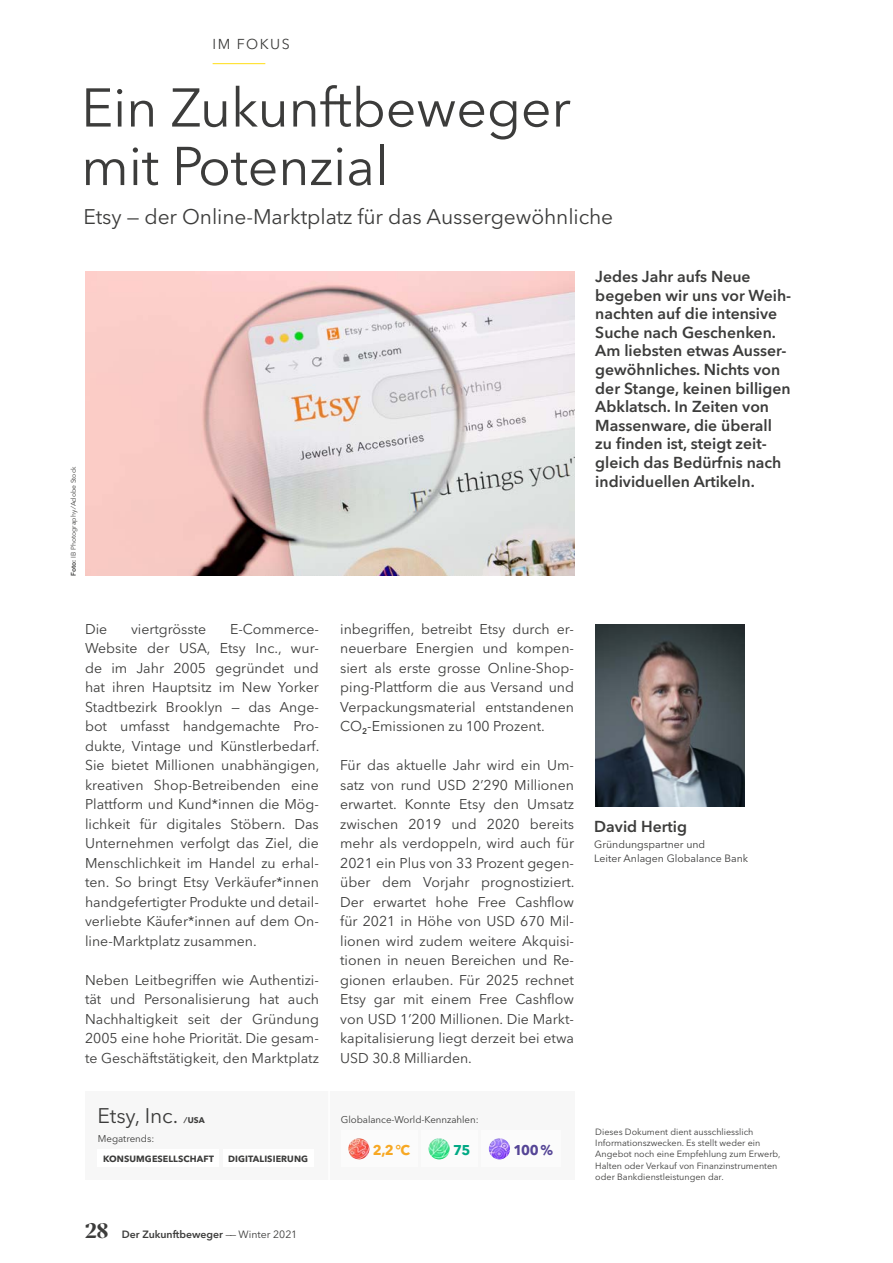
<style>
.page{position:relative;width:893px;height:1263px;background:#fff}
.page>*{position:absolute;margin:0;border:0;box-sizing:border-box;transform-origin:0 0}
.t1{font:54px/58.5px "Avenir Next LT Pro";letter-spacing:-.005em;color:#3c3c3b}
.t2{font:21px "Avenir Next LT Pro";letter-spacing:-.005em;color:#3c3c3b}
.t3{font:700 21px "GT Sectra Display";color:#3c3c3b}
.t4{font:600 15.75px/18.6px "Avenir Next LT Pro";color:#3c3c3b}
.t5{font:14.25px "Avenir Next LT Pro";letter-spacing:.1em;color:#3c3c3b}
.t6{font:14.1px/19.5px "Avenir Next LT Pro";color:#3c3c3b;text-align:justify}
.t7{font:700 14.1px "Avenir Next LT Pro";color:#f7a823}
.t8{font:700 14.1px "Avenir Next LT Pro";color:#554596}
.t9{font:700 14.1px "Avenir Next LT Pro";color:#00a984}
.t10{font:10.5px/13.5px "Avenir Next LT Pro";color:#3c3c3b}
.t11{font:600 10.5px "Avenir Next LT Pro";color:#3c3c3b}
.t12{font:9.75px "Avenir Next LT Pro";letter-spacing:-.005em;color:#3c3c3b}
.t13{font:9px/11.1px "Avenir Next LT Pro";color:#3c3c3b}
.t14{font:700 9px "Avenir Next LT Pro";letter-spacing:.01em;color:#3c3c3b}
.t15{font:700 8.25px "Avenir Next LT Pro";color:#3c3c3b}
.t16{font:6.75px "Avenir Next LT Pro";color:#3c3c3b}
.s1{font-weight:600}
.s2{font-weight:400}
</style>
<div class="page">
<img style="left:595px;top:624px;width:150px;height:182px">
<img style="left:85px;top:271px;width:489px;height:304px">
<hr style="left:892px;top:88px;width:1px;height:351px;background:#dedede">
<hr style="left:213px;top:63px;width:52px;height:1px;background:#ffde14">
<div style="left:85px;top:1091px;width:489px;height:88px;background:#f7f7f7"></div>
<div style="left:98px;top:1149px;width:121px;height:18px;background:#fff"></div>
<div style="left:223px;top:1149px;width:91px;height:18px;background:#fff"></div>
<div style="left:341px;top:1131px;width:77px;height:36px;background:#fff"></div>
<img style="left:348px;top:1138px;width:21px;height:21px;border-radius:11px">
<div style="left:421px;top:1131px;width:57px;height:36px;background:#fff"></div>
<img style="left:428px;top:1138px;width:22px;height:21px;border-radius:11px">
<div style="left:481px;top:1131px;width:80px;height:36px;background:#fff"></div>
<img style="left:489px;top:1138px;width:21px;height:21px;border-radius:11px">
<hr style="left:328px;top:1070px;width:2px;height:125px;background:#fff">
<p class="t5" style="left:213px;top:36px;width:79px">IM FOKUS</p>
<h1 class="t1" style="left:81px;top:78px;width:491px">Ein Zukunftbeweger mit Potenzial</h1>
<h2 class="t2" style="left:83px;top:204px;width:531px">Etsy — der Online-Marktplatz für das Aussergewöhnliche</h2>
<p class="t16" style="left:70px;top:576px;width:110px;rotate:-90deg"><span class="s1">Foto:</span> IB Photography ⁄Adobe Stock</p>
<p class="t6" style="left:85px;top:619px;width:236px;text-indent:145px">E-Commerce-Website der USA, Etsy Inc., wur&shy;de im Jahr 2005 gegründet und hat ihren Hauptsitz im New Yorker Stadtbezirk Brooklyn — das Ange&shy;bot umfasst handgemachte Pro&shy;dukte, Vintage und Künstlerbedarf.<br>Sie bietet Millionen unabhängigen, kreativen Shop-Betreibenden eine Plattform und Kund*innen die Mög&shy;lichkeit für digitales Stöbern. Das Unternehmen verfolgt das Ziel, die Menschlichkeit im Handel zu erhal&shy;ten. So bringt Etsy Verkäufer*innen handgefertigter Produkte und detail&shy;verliebte Käufer*innen auf dem On&shy;line-Marktplatz zusammen.</p>
<p class="t6" style="left:85px;top:970px;width:235px">Neben Leitbegriffen wie Authentizi&shy;tät und Personalisierung hat auch Nachhaltigkeit seit der Gründung 2005 eine hohe Priorität. Die gesam&shy;te Geschäftstätigkeit, den Marktplatz</p>
<p class="t6" style="left:85px;top:619px;width:24px">Die</p>
<p class="t6" style="left:131px;top:619px;width:77px">viertgrösste</p>
<p class="t6" style="left:340px;top:619px;width:235px">inbegriffen, betreibt Etsy durch er&shy;neuerbare Energien und kompen&shy;siert als erste grosse Online-Shop&shy;ping-Plattform die aus Versand und Verpackungsmaterial entstandenen CO<sub>2</sub>-Emissionen zu 100 Prozent.</p>
<p class="t6" style="left:340px;top:755px;width:236px">Für das aktuelle Jahr wird ein Um&shy;satz von rund USD 2’290 Millionen erwartet. Konnte Etsy den Umsatz zwischen 2019 und 2020 bereits mehr als verdoppeln, wird auch für 2021 ein Plus von 33 Prozent gegen&shy;über dem Vorjahr prognostiziert.<br>Der erwartet hohe Free Cashflow für 2021 in Höhe von USD 670 Mil&shy;lionen wird zudem weitere Akquisi&shy;tionen in neuen Bereichen und Re&shy;gionen erlauben. Für 2025 rechnet Etsy gar mit einem Free Cashflow von USD 1’200 Millionen. Die Markt&shy;kapitalisierung liegt derzeit bei etwa USD 30.8 Milliarden.</p>
<h2 class="t2" style="left:97px;top:1103px;width:82px">Etsy, Inc.</h2>
<p class="t15" style="left:185px;top:1115px;width:21px">⁄ USA</p>
<p class="t12" style="left:341px;top:1114px;width:139px">Globalance-World-Kennzahlen:</p>
<p class="t12" style="left:98px;top:1133px;width:58px">Megatrends:</p>
<p class="t14" style="left:103px;top:1153px;width:112px">KONSUMGESELLSCHAFT</p>
<p class="t14" style="left:228px;top:1153px;width:82px">DIGITALISIERUNG</p>
<p class="t7" style="left:373px;top:1141px;width:39px">2,2°C</p>
<p class="t9" style="left:453px;top:1141px;width:19px">75</p>
<p class="t8" style="left:513px;top:1141px;width:41px">100%</p>
<h2 class="t3" style="left:85px;top:1218px;width:25px">28</h2>
<p class="t11" style="left:122px;top:1228px;width:177px">Der Zukunftbeweger <span class="s2">—— Winter 2021</span></p>
<p class="t4" style="left:595px;top:267px;width:197px">Jedes Jahr aufs Neue begeben wir uns vor Weih&shy;nachten auf die intensive<br>Suche nach Geschenken.<br>Am liebsten etwas Ausser&shy;gewöhnliches. Nichts von der Stange, keinen billigen<br>Abklatsch. In Zeiten von<br>Massenware, die überall zu finden ist, steigt zeit&shy;gleich das Bedürfnis nach individuellen Artikeln.</p>
<p class="t4" style="left:594px;top:817px;width:94px">David Hertig</p>
<p class="t10" style="left:594px;top:838px;width:155px">Gründungspartner und<br>Leiter Anlagen Globalance Bank</p>
<p class="t13" style="left:595px;top:1126px;width:187px">Dieses Dokument dient ausschliesslich Informationszwecken. Es stellt weder ein Angebot noch eine Empfehlung zum Erwerb, Halten oder Verkauf von Finanzinstrumenten oder Bankdienstleistungen dar.</p>
</div>
